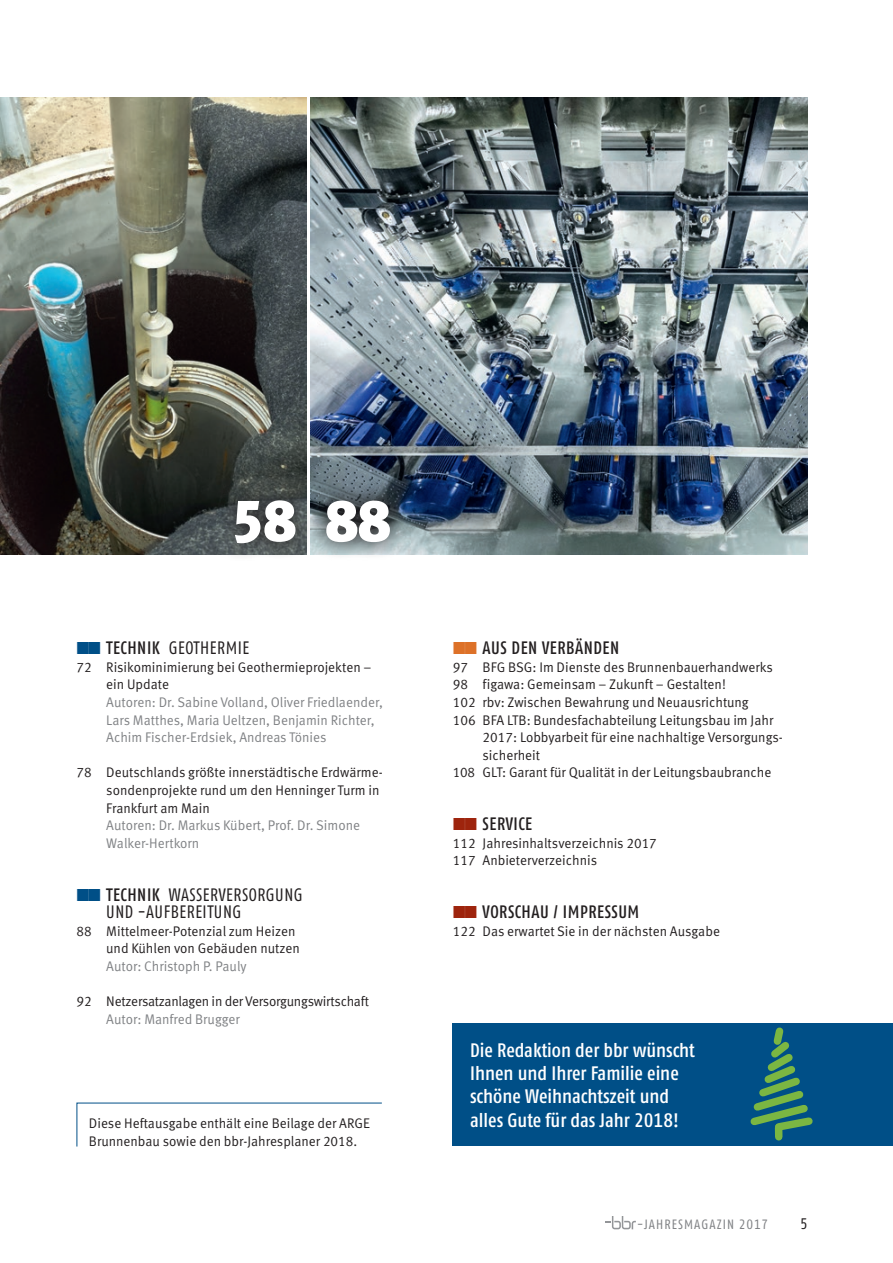
<style>
.page{position:relative;width:893px;height:1263px;background:#fff}
.page>*{position:absolute;margin:0;border:0;box-sizing:border-box;transform-origin:0 0}
.t1{font:900 59.55px "Meta OT";color:#fff;scale:.96 1}
.t2{font:500 condensed 19.5px/23.4px "Fago OT";color:#fff}
.t3{font:condensed 18px/17.5px "Fago OT";letter-spacing:.03em;color:#231f20;scale:.96 1}
.t4{font:500 condensed 18px "Fago OT";letter-spacing:.03em;color:#231f20;scale:.96 1}
.t5{font:condensed 15.3px "Fago OT";color:#231f20}
.t6{font:13.95px/17.5px "Meta OT Norm";color:#231f20;scale:.96 1}
.t7{font:13.95px/17.5px "Meta OT Norm";color:#808285;scale:.96 1}
.t8{font:13.95px "Meta OT Norm";letter-spacing:-.02em;color:#231f20;scale:.96 1}
.t9{font:condensed 13.5px "Fago OT";letter-spacing:.08em;color:#808285}
.s1{font-weight:500}
</style>
<div class="page">
<svg style="left:605px;top:1216px;width:31px;height:13px"></svg>
<img style="left:310px;top:98px;width:498px;height:457px">
<img style="left:0;top:98px;width:306px;height:457px">
<svg style="left:313px;top:483px;width:95px;height:72px;background:#606b70"></svg>
<svg style="left:218px;top:482px;width:95px;height:74px;background:#4e5353"></svg>
<svg style="left:76px;top:1102px;width:306px;height:45px"></svg>
<div style="left:452px;top:1023px;width:441px;height:123px;background:#004f87"></div>
<svg style="left:750px;top:1027px;width:63px;height:109px"></svg>
<div style="left:775px;top:1128px;width:7px;height:9px;background:#7bb642"></div>
<h1 class="t1" style="left:231px;top:484px;width:168px">58 88</h1>
<p class="t3" style="left:106px;top:639px;width:150px"><span class="s1">TECHNIK</span> GEOTHERMIE</p>
<p class="t6" style="left:106px;top:659px;width:278px;text-indent:-30px">72 Risikominimierung bei Geothermieprojekten – ein Update</p>
<p class="t7" style="left:106px;top:694px;width:290px">Autoren: Dr. Sabine Volland, Oliver Friedlaender,<br>Lars Matthes, Maria Ueltzen, Benjamin Richter,<br>Achim Fischer-Erdsiek, Andreas Tönies</p>
<p class="t6" style="left:106px;top:764px;width:289px;text-indent:-30px">78 Deutschlands größte innerstädtische Erdwärme&shy;sondenprojekte rund um den Henninger Turm in<br>Frankfurt am Main</p>
<p class="t7" style="left:106px;top:817px;width:266px">Autoren: Dr. Markus Kübert, Prof. Dr. Simone<br>Walker-Hertkorn</p>
<p class="t3" style="left:106px;top:885px;width:206px"><span class="s1">TECHNIK</span> WASSERVERSORGUNG<br>UND -AUFBEREITUNG</p>
<p class="t6" style="left:106px;top:922px;width:203px;text-indent:-30px">88 Mittelmeer-Potenzial zum Heizen und Kühlen von Gebäuden nutzen</p>
<p class="t7" style="left:106px;top:958px;width:148px">Autor: Christoph P. Pauly</p>
<p class="t8" style="left:77px;top:993px;width:306px">92 Netzersatzanlagen in der Versorgungswirtschaft</p>
<p class="t7" style="left:106px;top:1010px;width:141px">Autor: Manfred Brugger</p>
<p class="t6" style="left:89px;top:1115px;width:294px">Diese Heftausgabe enthält eine Beilage der ARGE<br>Brunnenbau sowie den bbr-Jahresplaner 2018.</p>
<p class="t4" style="left:483px;top:637px;width:144px">AUS DEN VERBÄNDEN</p>
<p class="t6" style="left:453px;top:659px;width:335px">97 BFG BSG: Im Dienste des Brunnenbauerhandwerks</p>
<p class="t6" style="left:453px;top:676px;width:286px">98 figawa: Gemeinsam – Zukunft – Gestalten!</p>
<p class="t6" style="left:453px;top:694px;width:310px">102 rbv: Zwischen Bewahrung und Neuausrichtung</p>
<p class="t6" style="left:453px;top:711px;width:335px">106 BFA LTB: Bundesfachabteilung Leitungsbau im Jahr</p>
<p class="t6" style="left:483px;top:729px;width:314px">2017: Lobbyarbeit für eine nachhaltige Versorgungs-</p>
<p class="t6" style="left:483px;top:746px;width:61px">sicherheit</p>
<p class="t6" style="left:453px;top:764px;width:333px">108 GLT: Garant für Qualität in der Leitungsbaubranche</p>
<p class="t4" style="left:483px;top:813px;width:53px">SERVICE</p>
<p class="t6" style="left:453px;top:834px;width:214px">112 Jahresinhaltsverzeichnis 2017<br>117 Anbieterverzeichnis</p>
<p class="t4" style="left:483px;top:901px;width:165px">VORSCHAU / IMPRESSUM</p>
<p class="t6" style="left:453px;top:922px;width:280px">122 Das erwartet Sie in der nächsten Ausgabe</p>
<h2 class="t2" style="left:470px;top:1038px;width:226px">Die Redaktion der bbr wünscht<br>Ihnen und Ihrer Familie eine schöne Weihnachtszeit und alles Gute für das Jahr 2018!</h2>
<p class="t9" style="left:637px;top:1216px;width:132px">-JAHRESMAGAZIN 2017</p>
<p class="t5" style="left:800px;top:1215px;width:9px">5</p>
</div>
